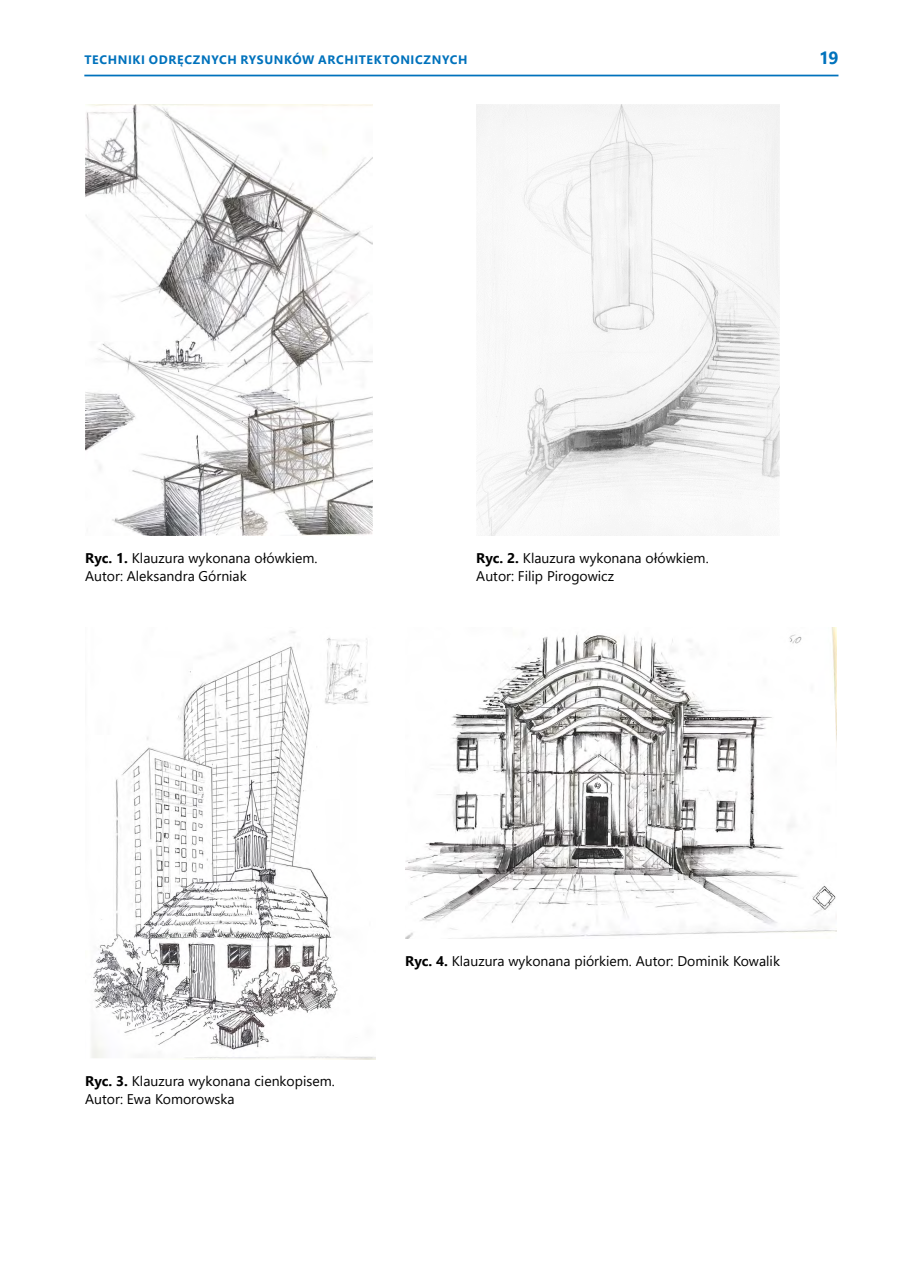
<style>
.page{position:relative;width:903px;height:1275px;background:#fff}
.page>*{position:absolute;margin:0;border:0;box-sizing:border-box;transform-origin:0 0}
.t1{font:700 17.5px "Segoe UI";color:#0072bc}
.t2{font:14px/17.5px "Segoe UI";color:#000}
.t3{font:700 12.25px "Segoe UI";letter-spacing:.055em;color:#0072bc}
.s1{font-weight:700}
</style>
<div class="page">
<hr style="left:84px;top:75px;width:754px;height:1px;background:#0072bc">
<img style="left:85px;top:104px;width:288px;height:432px">
<img style="left:476px;top:104px;width:303px;height:432px">
<img style="left:91px;top:631px;width:284px;height:428px">
<img style="left:405px;top:627px;width:432px;height:311px">
<p class="t3" style="left:85px;top:49px;width:384px">TECHN IKI ODRĘCZNYCH RYSUNKÓW ARCHITEKTON ICZNYCH</p>
<p class="t1" style="left:819px;top:42px;width:21px">19</p>
<p class="t2" style="left:85px;top:548px;width:234px"><span class="s1">RYC. 1.</span> Klauzura wykonana ołówkiem.<br>Autor: Aleksandra Górniak</p>
<p class="t2" style="left:476px;top:548px;width:234px"><span class="s1">RYC. 2.</span> Klauzura wykonana ołówkiem.<br>Autor: Filip Pirogowicz</p>
<p class="t2" style="left:85px;top:1071px;width:251px"><span class="s1">RYC. 3.</span> Klauzura wykonana cienkopisem.<br>Autor: Ewa Komorowska</p>
<p class="t2" style="left:405px;top:951px;width:376px"><span class="s1">RYC. 4.</span> Klauzura wykonana piórkiem. Autor: Dominik Kowalik</p>
</div>
